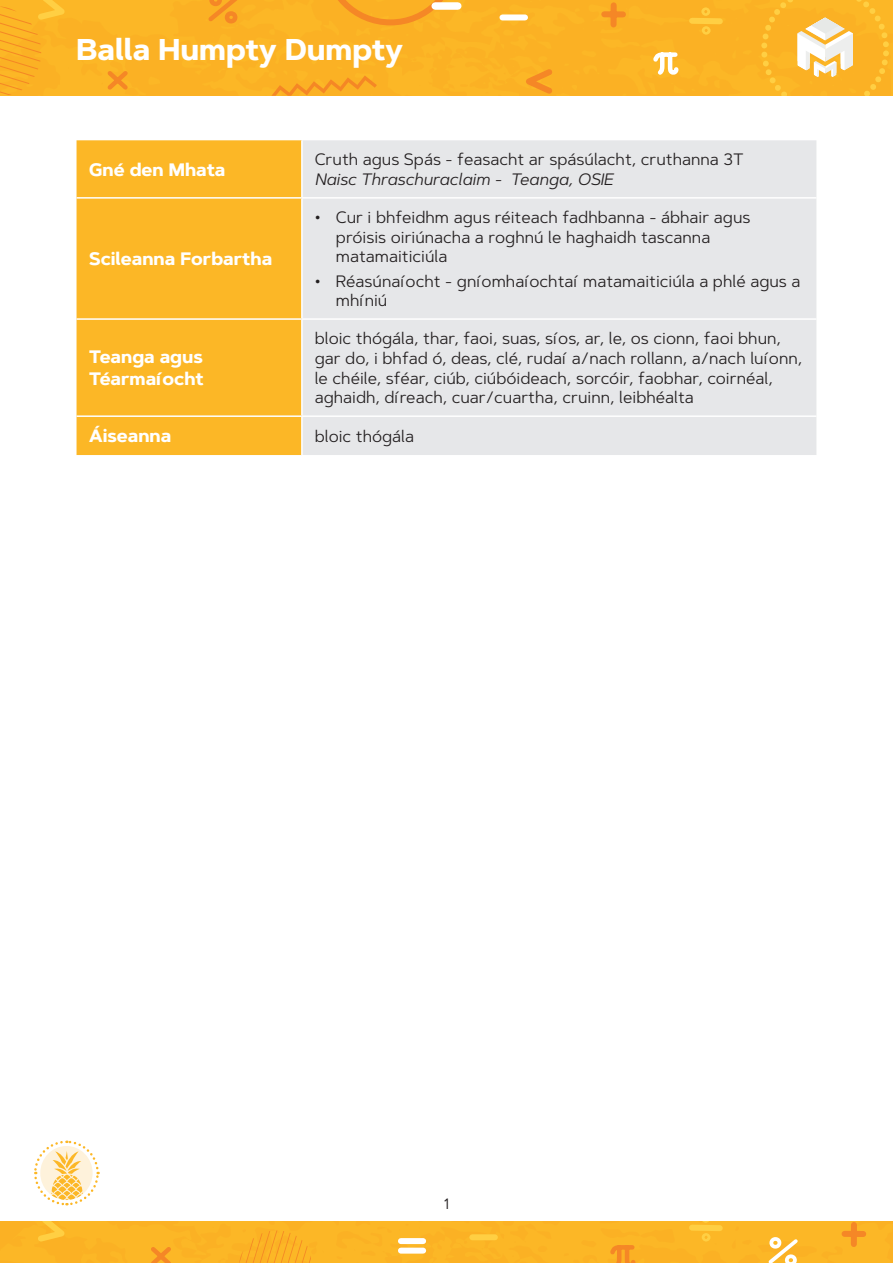
<style>
.page{position:relative;width:893px;height:1263px;background:#fff}
.page>*{position:absolute;margin:0;border:0;box-sizing:border-box;transform-origin:0 0}
.t1{font:700 30px "Artegra Sans";color:#fff}
.Table_Headings{font:700 18px/21.6px "Artegra Sans";color:#fff}
.Body{font:16.5px/19.8px "Artegra Sans";color:#231f20}
.Body-2{font:italic 16.5px "Artegra Sans";color:#231f20}
.t2{font:15px "Artegra Sans";color:#231f20}
</style>
<div class="page">
<div style="left:0;top:0;width:893px;height:96px;background:#fbb124"></div>
<svg style="left:271px;top:75px;width:106px;height:21px;background:#f9a824"></svg>
<svg style="left:103px;top:67px;width:29px;height:27px"></svg>
<svg style="left:0;top:0;width:75px;height:94px;background:#fbb326"></svg>
<svg style="left:514px;top:64px;width:43px;height:32px"></svg>
<div style="left:502px;top:14px;width:23px;height:6px;background:#fff"></div>
<svg style="left:686px;top:5px;width:40px;height:33px"></svg>
<div style="left:604px;top:11px;width:19px;height:6px;background:#f58726"></div>
<div style="left:610px;top:5px;width:7px;height:20px;background:#f58726"></div>
<svg style="left:651px;top:50px;width:30px;height:29px"></svg>
<svg style="left:323px;top:0;width:135px;height:25px;background:#f9a925"></svg>
<svg style="left:204px;top:0;width:38px;height:27px"></svg>
<svg style="left:761px;top:0;width:128px;height:96px;background:#fabf49"></svg>
<div style="left:435px;top:2px;width:23px;height:8px;background:#fff"></div>
<div style="left:0;top:1221px;width:893px;height:42px;background:#fcb726"></div>
<svg style="left:34px;top:1140px;width:66px;height:66px"></svg>
<div style="left:77px;top:140px;width:224px;height:315px;background:#fcb726"></div>
<div style="left:303px;top:140px;width:513px;height:315px;background:#e6e7e9"></div>
<hr style="left:77px;top:197px;width:225px;height:2px;background:#fff">
<hr style="left:302px;top:197px;width:514px;height:2px;background:#fff">
<hr style="left:77px;top:318px;width:225px;height:2px;background:#fff">
<hr style="left:302px;top:318px;width:514px;height:2px;background:#fff">
<hr style="left:77px;top:415px;width:225px;height:2px;background:#fff">
<hr style="left:302px;top:415px;width:514px;height:2px;background:#fff">
<h1 class="t1" style="left:77px;top:28px;width:328px">Balla Humpty Dumpty</h1>
<p class="Table_Headings" style="left:89px;top:159px;width:138px">Gné den Mhata</p>
<p class="Body" style="left:315px;top:149px;width:431px">Cruth agus Spás - feasacht ar spásúlacht, cruthanna 3T</p>
<p class="Body-2" style="left:315px;top:168px;width:300px">Naisc Thraschuraclaim - Teanga, OSIE</p>
<p class="Table_Headings" style="left:89px;top:248px;width:184px">Scileanna Forbartha</p>
<p class="Table_Headings" style="left:89px;top:347px;width:116px">Teanga agus<br>Téarmaíocht</p>
<p class="Body" style="left:336px;top:207px;width:416px;text-indent:-21px">• Cur i bhfeidhm agus réiteach fadhbanna - ábhair agus próisis oiriúnacha a roghnú le haghaidh tascanna matamaiticiúla</p>
<p class="Body" style="left:336px;top:270px;width:466px;text-indent:-21px">• Réasúnaíocht - gníomhaíochtaí matamaiticiúla a phlé agus a mhíniú</p>
<p class="Body" style="left:315px;top:328px;width:489px">bloic thógála, thar, faoi, suas, síos, ar, le, os cionn, faoi bhun, gar do, i bhfad ó, deas, clé, rudaí a/nach rollann, a/nach luíonn, le chéile, sféar, ciúb, ciúbóideach, sorcóir, faobhar, coirnéal, aghaidh, díreach, cuar/cuartha, cruinn, leibhéalta</p>
<p class="Table_Headings" style="left:89px;top:425px;width:84px">Áiseanna</p>
<p class="Body" style="left:315px;top:426px;width:101px">bloic thógála</p>
<p class="t2" style="left:444px;top:1193px;width:6px">1</p>
</div>
